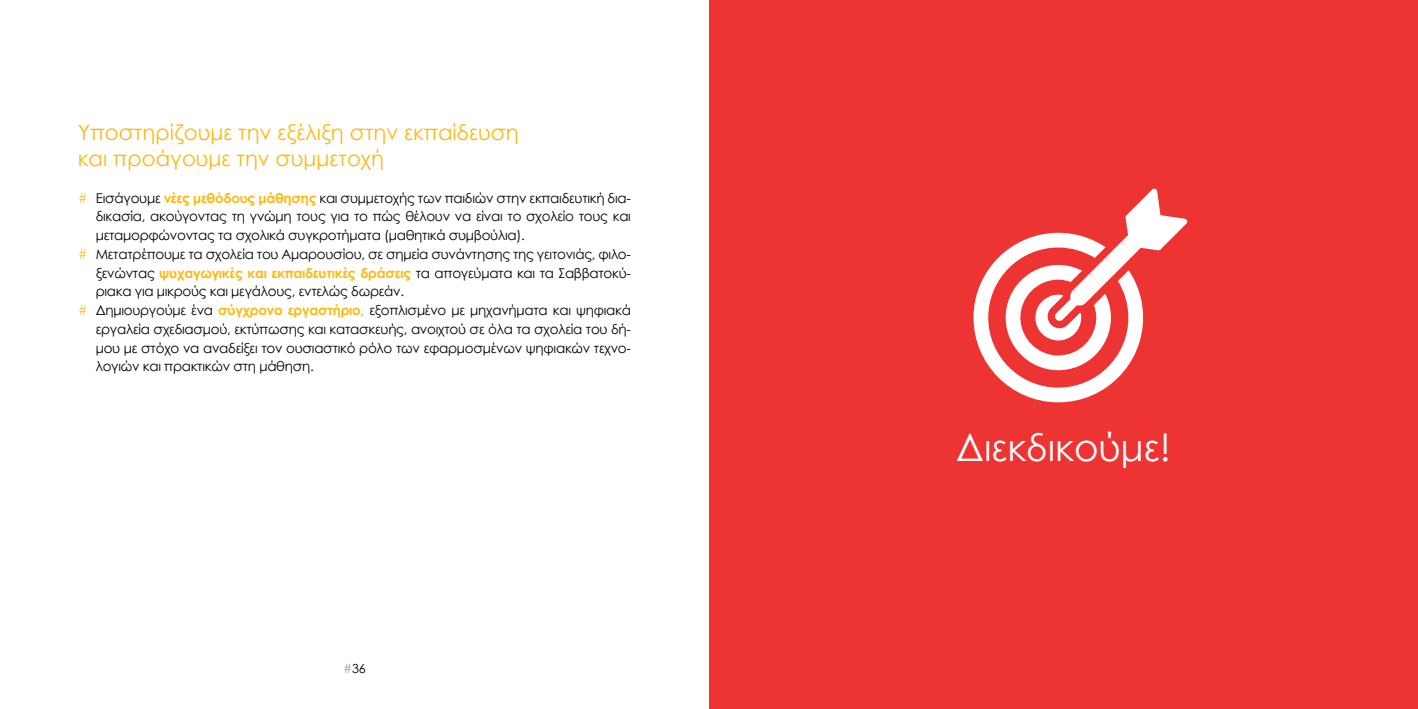
<style>
.page{position:relative;width:1418px;height:709px;background:#fff}
.page>*{position:absolute;margin:0;border:0;box-sizing:border-box;transform-origin:0 0}
.t1{font:37.5px "Century Gothic";color:#fff}
.t2{font:21.25px/26.2px "Century Gothic";color:#fdb913}
.t3{font:13.5px "Century Gothic";letter-spacing:-.02em;color:#000}
.t4{font:12.5px "Century Gothic";color:#000}
.s1{color:#fdb913}
.s2{font-weight:700;color:#fdb913}
.s3{color:#939598}
</style>
<div class="page">
<div style="left:709px;top:0;width:708px;height:709px;background:#ee3433"></div>
<svg style="left:973px;top:188px;width:214px;height:214px"></svg>
<h2 class="t2" style="left:78px;top:119px;width:442px">Υποστηρίζουμε την εξέλιξη στην εκπαίδευση και προάγουμε την συμμετοχή</h2>
<p class="t3" style="left:78px;top:188px;width:554px"><span class="s1">#</span> Εισάγουμε <span class="s2">νέες μεθόδους μάθησης</span> και συμμετοχής των παιδιών στην εκπαιδευτική δια-</p>
<p class="t3" style="left:96px;top:207px;width:537px">δικασία, ακούγοντας τη γνώμη τους για το πώς θέλουν να είναι το σχολείο τους και</p>
<p class="t3" style="left:96px;top:226px;width:430px">μεταμορφώνοντας τα σχολικά συγκροτήματα (μαθητικά συμβούλια).</p>
<p class="t3" style="left:78px;top:244px;width:554px"><span class="s1">#</span> Μετατρέπουμε τα σχολεία του Aμαρουσίου, σε σημεία συνάντησης της γειτονιάς, φιλο-</p>
<p class="t3" style="left:96px;top:263px;width:537px">ξενώντας <span class="s2">ψυχαγωγικές και εκπαιδευτικές δράσεις</span> τα απογεύματα και τα Σαββατοκύ-</p>
<p class="t3" style="left:96px;top:282px;width:310px">ριακα για μικρούς και μεγάλους, εντελώς δωρεάν.</p>
<p class="t3" style="left:78px;top:301px;width:554px"><span class="s1">#</span> Δημιουργούμε ένα <span class="s2">σύγχρονο εργαστήριο,</span> εξοπλισμένο με μηχανήματα και ψηφιακά</p>
<p class="t3" style="left:96px;top:319px;width:537px">εργαλεία σχεδιασμού, εκτύπωσης και κατασκευής, ανοιχτού σε όλα τα σχολεία του δή-</p>
<p class="t3" style="left:96px;top:338px;width:537px">μου με στόχο να αναδείξει τον ουσιαστικό ρόλο των εφαρμοσμένων ψηφιακών τεχνο-</p>
<p class="t3" style="left:96px;top:357px;width:220px">λογιών και πρακτικών στη μάθηση.</p>
<p class="t4" style="left:343px;top:660px;width:24px"><span class="s3">#</span>36</p>
<h1 class="t1" style="left:956px;top:421px;width:216px">Διεκδικούμε!</h1>
</div>
